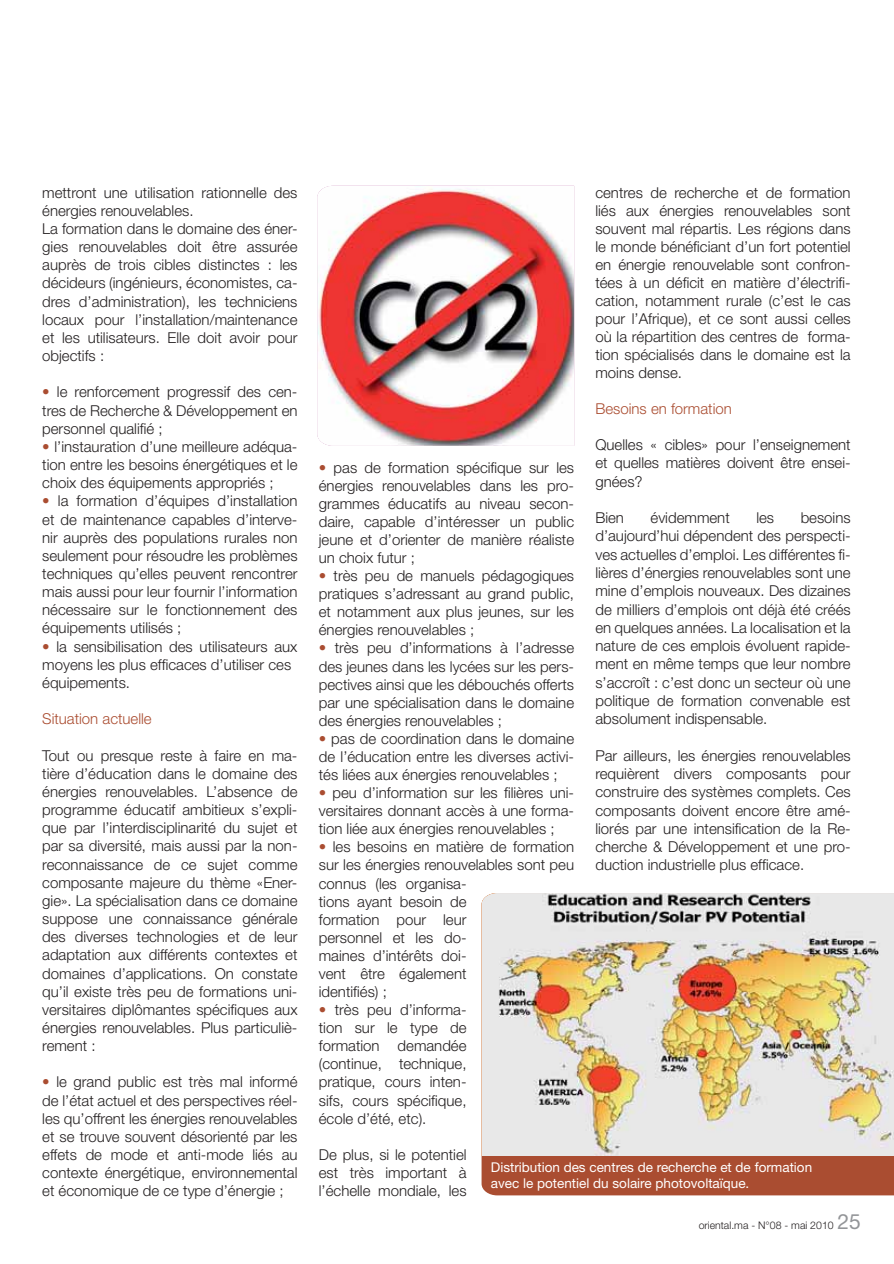
<style>
.page{position:relative;width:894px;height:1264px;background:#fff}
.page>*{position:absolute;margin:0;border:0;box-sizing:border-box;transform-origin:0 0}
.t1{font:300 15px/18.1px "Helvetica Neue";color:#231f20;text-align:justify}
.t2{font:300 15px "Helvetica Neue";color:#aa4d31}
.t3{font:13.5px/16.2px "Helvetica Neue";color:#fff}
.t4{font:300 10.5px "Helvetica Neue";color:#231f20}
.s1{color:#aa4d31}
.s2{font-weight:400;font-size:21px;color:#939598}
</style>
<div class="page">
<div style="left:481px;top:1155px;width:412px;height:40px;background:#aa4d31"></div>
<img style="left:481px;top:893px;width:412px;height:262px">
<img style="left:317px;top:186px;width:257px;height:259px">
<p class="t1" style="left:42px;top:185px;width:257px;text-align:left">mettront une utilisation rationnelle des énergies renouvelables.<br>La formation dans le domaine des éner&shy;gies renouvelables doit être assurée auprès de trois cibles distinctes : les décideurs (ingénieurs, économistes, ca&shy;dres d’administration), les techniciens locaux pour l’installation/maintenance et les utilisateurs. Elle doit avoir pour objectifs :</p>
<p class="t1" style="left:42px;top:385px;width:257px"><span class="s1">•</span> le renforcement progressif des cen&shy;tres de Recherche &amp; Développement en personnel qualifié ;</p>
<p class="t1" style="left:42px;top:439px;width:257px"><span class="s1">•</span> l’instauration d’une meilleure adéqua&shy;tion entre les besoins énergétiques et le choix des équipements appropriés ;</p>
<p class="t1" style="left:42px;top:494px;width:257px"><span class="s1">•</span> la formation d’équipes d’installation et de maintenance capables d’interve&shy;nir auprès des populations rurales non seulement pour résoudre les problèmes techniques qu’elles peuvent rencontrer mais aussi pour leur fournir l’information nécessaire sur le fonctionnement des équipements utilisés ;</p>
<p class="t1" style="left:42px;top:639px;width:257px;text-align:left"><span class="s1">•</span> la sensibilisation des utilisateurs aux moyens les plus efficaces d’utiliser ces équipements.</p>
<p class="t2" style="left:42px;top:713px;width:111px">Situation actuelle</p>
<p class="t1" style="left:42px;top:748px;width:257px">Tout ou presque reste à faire en ma&shy;tière d’éducation dans le domaine des énergies renouvelables. L’absence de programme éducatif ambitieux s’expli&shy;que par l’interdisciplinarité du sujet et par sa diversité, mais aussi par la non&shy;reconnaissance de ce sujet comme composante majeure du thème «Ener&shy;gie». La spécialisation dans ce domaine suppose une connaissance générale des diverses technologies et de leur adaptation aux différents contextes et domaines d’applications. On constate qu’il existe très peu de formations uni&shy;versitaires diplômantes spécifiques aux énergies renouvelables. Plus particuliè&shy;rement :</p>
<p class="t1" style="left:42px;top:1075px;width:257px"><span class="s1">•</span> le grand public est très mal informé de l’état actuel et des perspectives réel&shy;les qu’offrent les énergies renouvelables et se trouve souvent désorienté par les effets de mode et anti-mode liés au contexte énergétique, environnemental et économique de ce type d’énergie ;</p>
<p class="t1" style="left:595px;top:185px;width:257px">centres de recherche et de formation liés aux énergies renouvelables sont souvent mal répartis. Les régions dans le monde bénéficiant d’un fort potentiel en énergie renouvelable sont confron&shy;tées à un déficit en matière d’électrifi&shy;cation, notamment rurale (c’est le cas pour l’Afrique), et ce sont aussi celles où la répartition des centres de forma&shy;tion spécialisés dans le domaine est la moins dense.</p>
<p class="t2" style="left:595px;top:403px;width:138px">Besoins en formation</p>
<p class="t1" style="left:595px;top:437px;width:257px">Quelles « cibles» pour l’enseignement et quelles matières doivent être ensei&shy;gnées?</p>
<p class="t1" style="left:595px;top:511px;width:30px">Bien</p>
<p class="t1" style="left:650px;top:511px;width:81px">évidemment</p>
<p class="t1" style="left:756px;top:511px;width:19px">les</p>
<p class="t1" style="left:319px;top:460px;width:257px"><span class="s1">•</span> pas de formation spécifique sur les énergies renouvelables dans les pro&shy;grammes éducatifs au niveau secon&shy;daire, capable d’intéresser un public jeune et d’orienter de manière réaliste un choix futur ;</p>
<p class="t1" style="left:319px;top:568px;width:257px"><span class="s1">•</span> très peu de manuels pédagogiques pratiques s’adressant au grand public, et notamment aux plus jeunes, sur les énergies renouvelables ;</p>
<p class="t1" style="left:319px;top:641px;width:257px"><span class="s1">•</span> très peu d’informations à l’adresse des jeunes dans les lycées sur les pers&shy;pectives ainsi que les débouchés offerts par une spécialisation dans le domaine des énergies renouvelables ;</p>
<p class="t1" style="left:319px;top:731px;width:257px"><span class="s1">•</span> pas de coordination dans le domaine de l’éducation entre les diverses activi&shy;tés liées aux énergies renouvelables ;</p>
<p class="t1" style="left:319px;top:785px;width:257px"><span class="s1">•</span> peu d’information sur les filières uni&shy;versitaires donnant accès à une forma&shy;tion liée aux énergies renouvelables ;</p>
<p class="t1" style="left:319px;top:840px;width:257px;text-align:left"><span class="s1">•</span> les besoins en matière de formation sur les énergies renouvelables sont peu connus (les organisa-<br>tions ayant besoin de<br>formation pour leur<br>personnel et les do-<br>maines d’intérêts doi-<br>vent être également<br>identifiés) ;</p>
<p class="t1" style="left:319px;top:1002px;width:149px"><span class="s1">•</span> très peu d’informa&shy;tion sur le type de formation demandée (continue, technique, pratique, cours inten&shy;sifs, cours spécifique, école d’été, etc).</p>
<p class="t1" style="left:319px;top:1147px;width:149px">De plus, si le potentiel est très important à l’échelle mondiale, les</p>
<p class="t1" style="left:595px;top:510px;width:257px;text-indent:205px">besoins d’aujourd’hui dépendent des perspecti&shy;ves actuelles d’emploi. Les différentes fi&shy;lières d’énergies renouvelables sont une mine d’emplois nouveaux. Des dizaines de milliers d’emplois ont déjà été créés en quelques années. La localisation et la nature de ces emplois évoluent rapide&shy;ment en même temps que leur nombre s’accroît : c’est donc un secteur où une politique de formation convenable est absolument indispensable.</p>
<p class="t1" style="left:595px;top:748px;width:257px">Par ailleurs, les énergies renouvelables requièrent divers composants pour construire des systèmes complets. Ces composants doivent encore être amé&shy;liorés par une intensification de la Re&shy;cherche &amp; Développement et une pro&shy;duction industrielle plus efficace.</p>
<p class="t3" style="left:491px;top:1160px;width:323px">Distribution des centres de recherche et de formation avec le potentiel du solaire photovoltaïque.</p>
<p class="t4" style="left:698px;top:1221px;width:163px">oriental.ma - N°08 - mai 2010 <span class="s2">25</span></p>
</div>
